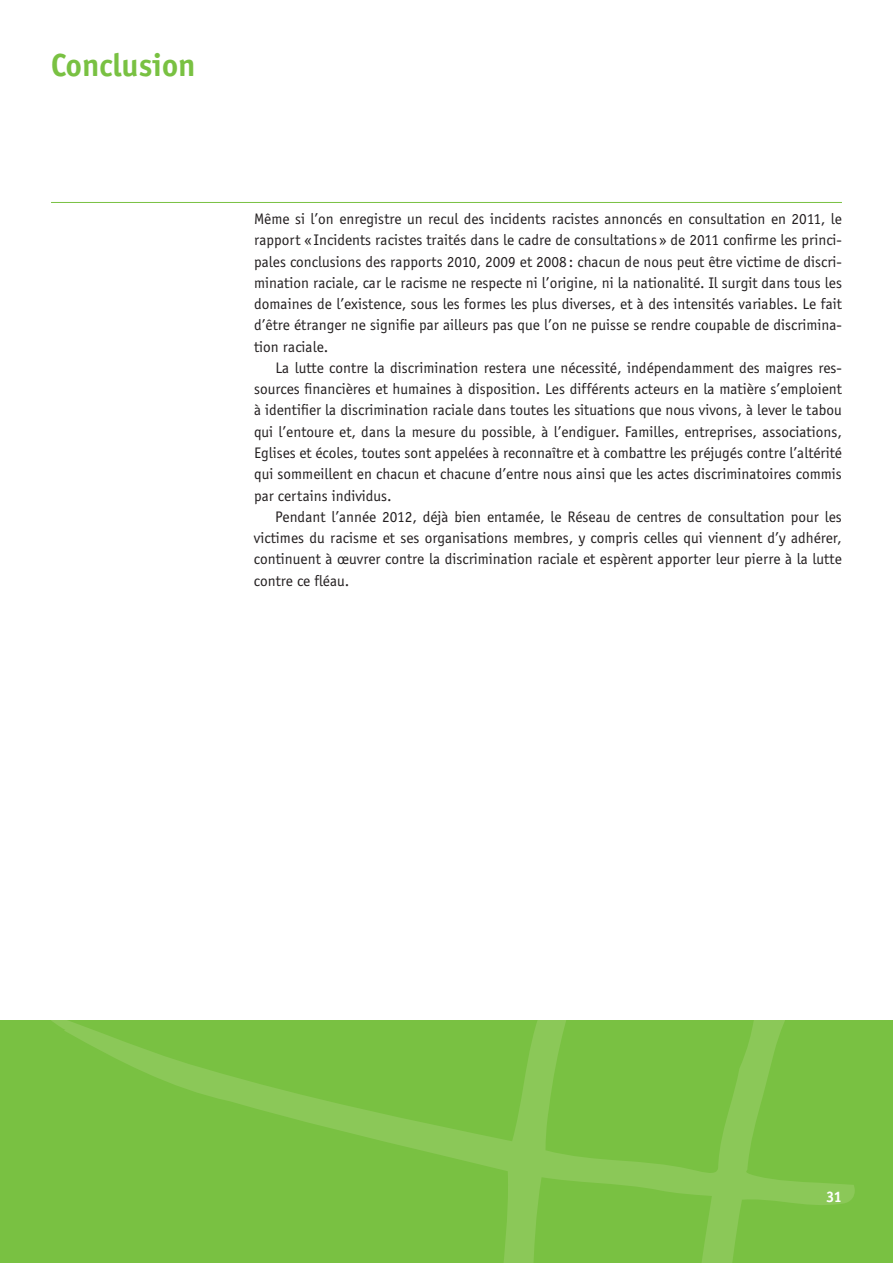
<style>
.page{position:relative;width:893px;height:1263px;background:#fff}
.page>*{position:absolute;margin:0;border:0;box-sizing:border-box;transform-origin:0 0}
.t1{font:700 33px "Officina Sans";color:#79c142}
.t2{font:15.75px/21.3px "Officina Sans";color:#231f20;text-align:justify}
.t3{font:700 15.75px "Officina Sans";color:#fff}
</style>
<div class="page">
<div style="left:0;top:1020px;width:892px;height:243px;background:#79c142"></div>
<svg style="left:51px;top:1020px;width:804px;height:243px"></svg>
<hr style="left:51px;top:202px;width:791px;height:1px;background:#79c142">
<h1 class="t1" style="left:51px;top:45px;width:146px">Conclusion</h1>
<p class="t2" style="left:254px;top:208px;width:589px">Même si l’on enregistre un recul des incidents racistes annoncés en consultation en 2011, le rapport « Incidents racistes traités dans le cadre de consultations » de 2011 confirme les princi&shy;pales conclusions des rapports 2010, 2009 et 2008 : chacun de nous peut être victime de discri&shy;mination raciale, car le racisme ne respecte ni l’origine, ni la nationalité. Il surgit dans tous les domaines de l’existence, sous les formes les plus diverses, et à des intensités variables. Le fait d’être étranger ne signifie par ailleurs pas que l’on ne puisse se rendre coupable de discrimina&shy;tion raciale.</p>
<p class="t2" style="left:254px;top:357px;width:589px;text-indent:21px">La lutte contre la discrimination restera une nécessité, indépendamment des maigres res&shy;sources financières et humaines à disposition. Les différents acteurs en la matière s’emploient à identifier la discrimination raciale dans toutes les situations que nous vivons, à lever le tabou qui l’entoure et, dans la mesure du possible, à l’endiguer. Familles, entreprises, associations, Eglises et écoles, toutes sont appelées à reconnaître et à combattre les préjugés contre l’altérité qui sommeillent en chacun et chacune d’entre nous ainsi que les actes discriminatoires commis par certains individus.</p>
<p class="t2" style="left:254px;top:506px;width:589px;text-indent:21px">Pendant l’année 2012, déjà bien entamée, le Réseau de centres de consultation pour les victimes du racisme et ses organisations membres, y compris celles qui viennent d’y adhérer, continuent à œuvrer contre la discrimination raciale et espèrent apporter leur pierre à la lutte contre ce fléau.</p>
<p class="t3" style="left:826px;top:1187px;width:17px">31</p>
</div>
